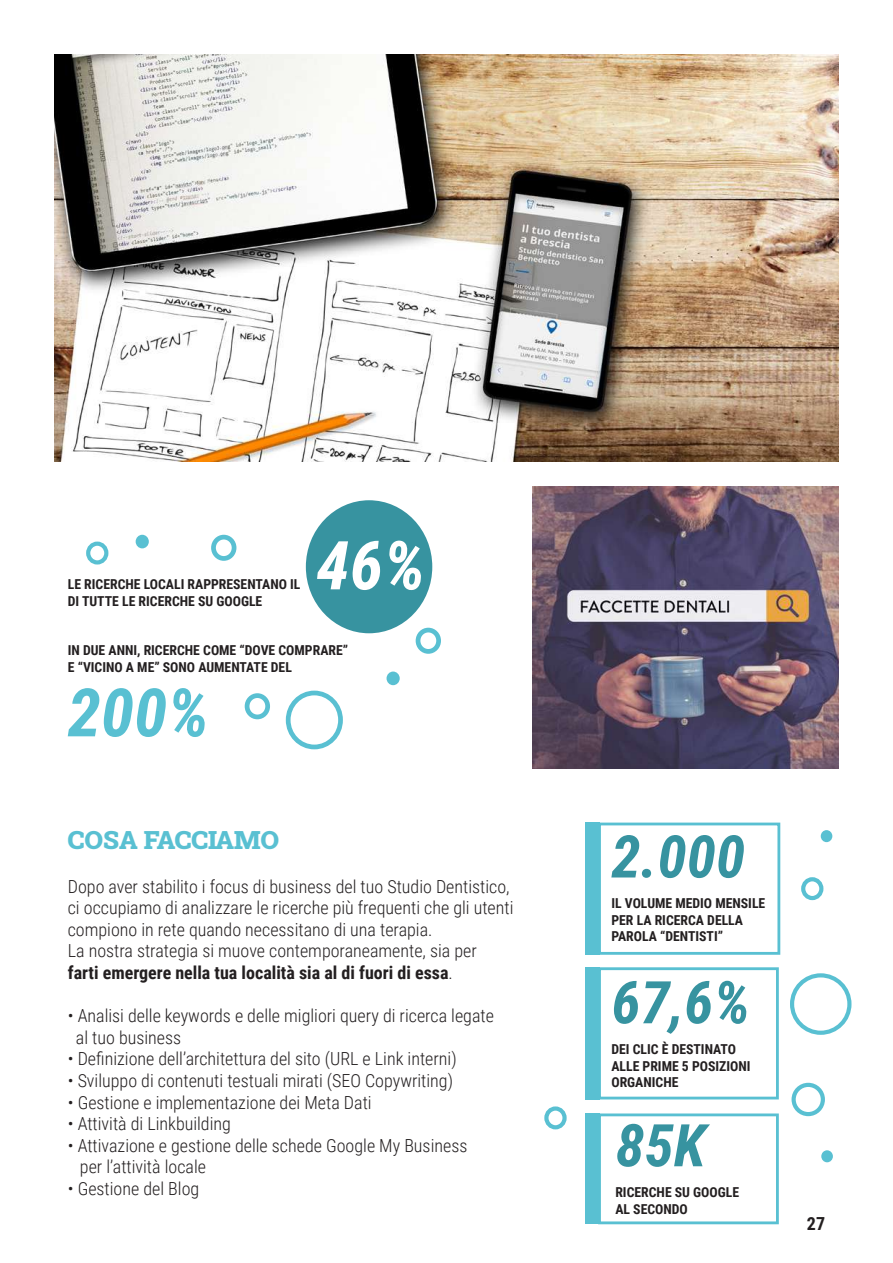
<style>
.page{position:relative;width:893px;height:1263px;background:#fff}
.page>*{position:absolute;margin:0;border:0;box-sizing:border-box;transform-origin:0 0}
.t1{font:italic 700 67.5px "Roboto Condensed";color:#fff}
.t2{font:italic 700 66.9px "Roboto Condensed";color:#59c0d2}
.t3{font:italic 700 58.95px "Roboto Condensed";color:#3793a0}
.t4{font:900 25.5px "Roboto Slab";color:#59c0d2}
.t5{font:300 18px/21.6px "Roboto Condensed";color:#231f20}
.t6{font:700 18px "Roboto Condensed";color:#231f20}
.t7{font:700 13.65px/16.5px "Roboto Condensed";color:#231f20}
.s1{font-weight:700}
</style>
<div class="page">
<div style="left:306px;top:500px;width:126px;height:133px;background:#3793a0;border-radius:50%"></div>
<img style="left:54px;top:54px;width:785px;height:407px">
<img style="left:533px;top:487px;width:306px;height:281px">
<div style="left:598px;top:1113px;width:181px;height:111px;border:3px solid #59c0d2"></div>
<div style="left:598px;top:967px;width:181px;height:132px;border:3px solid #59c0d2"></div>
<div style="left:598px;top:822px;width:182px;height:133px;border:3px solid #59c0d2"></div>
<div style="left:585px;top:1113px;width:15px;height:111px;background:#59c0d2"></div>
<div style="left:585px;top:967px;width:15px;height:132px;background:#59c0d2"></div>
<div style="left:585px;top:822px;width:15px;height:133px;background:#59c0d2"></div>
<div style="left:791px;top:1083px;width:34px;height:33px;border:4px solid #59c0d2;border-radius:50%"></div>
<div style="left:790px;top:973px;width:61px;height:62px;border:4px solid #59c0d2;border-radius:50%"></div>
<div style="left:544px;top:1106px;width:23px;height:23px;border:4px solid #59c0d2;border-radius:50%"></div>
<div style="left:286px;top:691px;width:57px;height:58px;border:5px solid #59c0d2;border-radius:50%"></div>
<div style="left:801px;top:877px;width:22px;height:23px;border:4px solid #59c0d2;border-radius:50%"></div>
<div style="left:86px;top:542px;width:22px;height:22px;border:4px solid #59c0d2;border-radius:50%"></div>
<div style="left:245px;top:693px;width:25px;height:26px;border:5px solid #59c0d2;border-radius:50%"></div>
<div style="left:211px;top:535px;width:25px;height:26px;border:5px solid #59c0d2;border-radius:50%"></div>
<div style="left:416px;top:628px;width:25px;height:26px;border:5px solid #59c0d2;border-radius:50%"></div>
<div style="left:821px;top:1150px;width:12px;height:12px;background:#59c0d2;border-radius:50%"></div>
<div style="left:821px;top:830px;width:11px;height:12px;background:#59c0d2;border-radius:50%"></div>
<div style="left:387px;top:671px;width:13px;height:14px;background:#59c0d2;border-radius:50%"></div>
<div style="left:136px;top:535px;width:13px;height:13px;background:#59c0d2;border-radius:50%"></div>
<p class="t7" style="left:68px;top:576px;width:234px">LE RICERCHE LOCALI RAPPRESENTANO IL</p>
<h1 class="t1" style="left:316px;top:518px;width:111px">46%</h1>
<p class="t7" style="left:68px;top:592px;width:196px">DI TUTTE LE RICERCHE SU GOOGLE</p>
<p class="t7" style="left:68px;top:641px;width:282px">IN DUE ANNI, RICERCHE COME “DOVE COMPRARE”<br>E “VICINO A ME” SONO AUMENTATE DEL</p>
<h2 class="t2" style="left:68px;top:666px;width:143px">200%</h2>
<h3 class="t4" style="left:68px;top:822px;width:213px">COSA FACCIAMO</h3>
<p class="t5" style="left:68px;top:875px;width:447px">Dopo aver stabilito i focus di business del tuo Studio Dentistico, ci occupiamo di analizzare le ricerche più frequenti che gli utenti compiono in rete quando necessitano di una terapia.<br>La nostra strategia si muove contemporaneamente, sia per<br><span class="s1">farti emergere nella tua località sia al di fuori di essa</span>.</p>
<p class="t5" style="left:76px;top:1004px;width:419px;text-indent:-8px">• Analisi delle keywords e delle migliori query di ricerca legate al tuo business</p>
<p class="t5" style="left:68px;top:1047px;width:390px">• Definizione dell’architettura del sito (URL e Link interni)</p>
<p class="t5" style="left:68px;top:1069px;width:387px">• Sviluppo di contenuti testuali mirati (SEO Copywriting)</p>
<p class="t5" style="left:68px;top:1091px;width:305px">• Gestione e implementazione dei Meta Dati</p>
<p class="t5" style="left:68px;top:1112px;width:165px">• Attività di Linkbuilding</p>
<p class="t5" style="left:80px;top:1134px;width:389px;text-indent:-12px">• Attivazione e gestione delle schede Google My Business per l’attività locale</p>
<p class="t5" style="left:68px;top:1177px;width:133px">• Gestione del Blog</p>
<h3 class="t3" style="left:611px;top:815px;width:135px">2.000</h3>
<p class="t7" style="left:611px;top:895px;width:155px">IL VOLUME MEDIO MENSILE<br>PER LA RICERCA DELLA<br>PAROLA “DENTISTI”</p>
<h3 class="t3" style="left:611px;top:961px;width:140px">67,6%</h3>
<p class="t7" style="left:611px;top:1040px;width:141px">DEI CLIC È DESTINATO<br>ALLE PRIME 5 POSIZIONI<br>ORGANICHE</p>
<h3 class="t3" style="left:615px;top:1104px;width:92px">85K</h3>
<p class="t7" style="left:615px;top:1183px;width:125px">RICERCHE SU GOOGLE<br>AL SECONDO</p>
<p class="t6" style="left:807px;top:1211px;width:20px">27</p>
</div>
